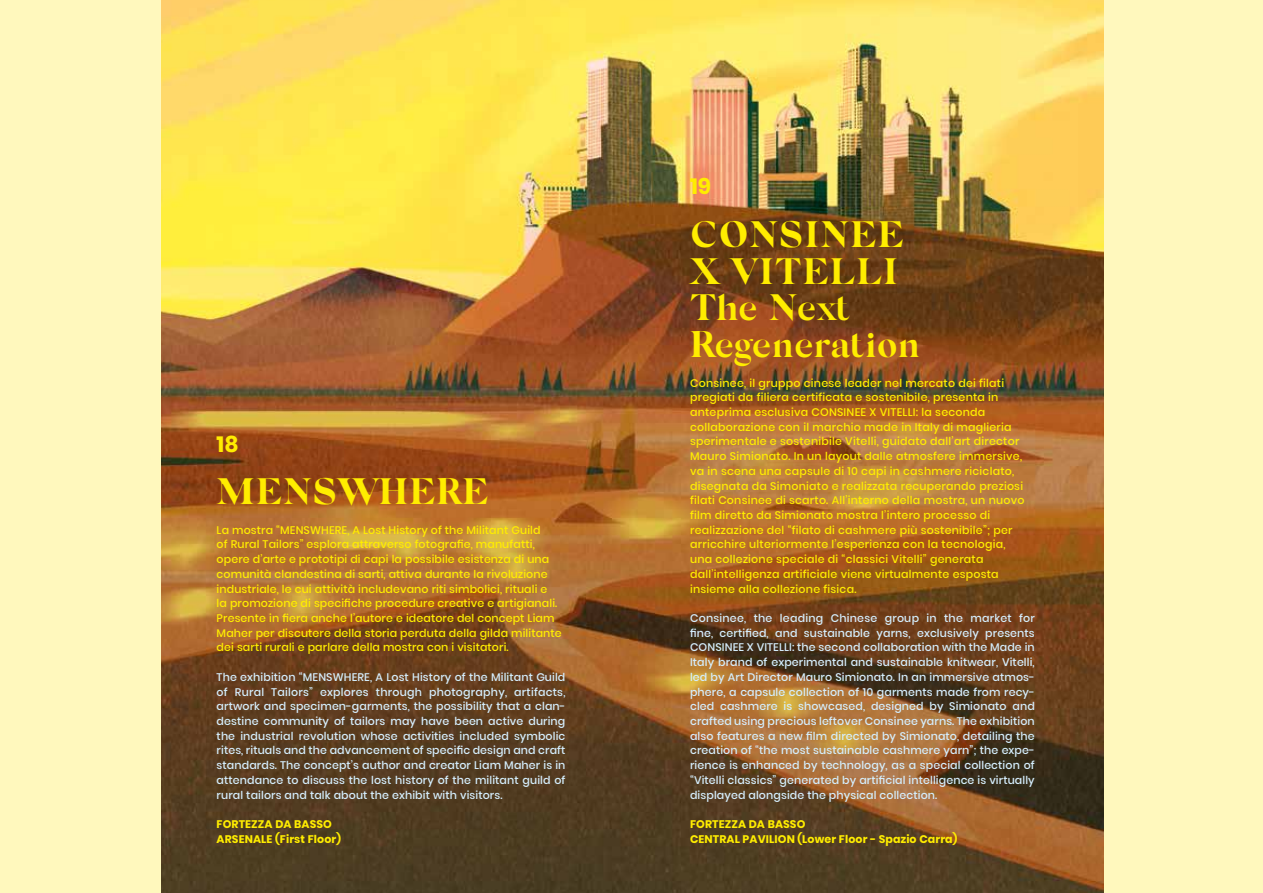
<style>
.page{position:relative;width:1263px;height:893px;background:#fff8bd}
.page>*{position:absolute;margin:0;border:0;box-sizing:border-box;transform-origin:0 0}
.t1{font:700 36.75px/36.8px "Silk Serif";letter-spacing:.01em;color:#ffed00}
.t2{font:700 22.05px "Poppins";color:#ffed00}
.t3{font:500 11.1px/14.7px "Poppins";letter-spacing:.02em;color:#ffed00}
.t4{font:500 11.1px/14.7px "Poppins";letter-spacing:.01em;color:#d4edfc;text-align:justify}
.t5{font:700 11.1px/14.7px "Poppins";letter-spacing:.01em;color:#ffed00}
</style>
<div class="page">
<img style="left:162px;top:0;width:941px;height:893px">
<h2 class="t2" style="left:217px;top:431px;width:24px">18</h2>
<h1 class="t1" style="left:217px;top:473px;width:274px">MENSWHERE</h1>
<p class="t3" style="left:217px;top:523px;width:347px">La mostra “MENSWHERE, A Lost History of the Militant Guild<br>of Rural Tailors” esplora attraverso fotografie, manufatti, opere d’arte e prototipi di capi la possibile esistenza di una comunità clandestina di sarti, attiva durante la rivoluzione industriale, le cui attività includevano riti simbolici, rituali e<br>la promozione di specifiche procedure creative e artigianali.<br>Presente in fiera anche l’autore e ideatore del concept Liam Maher per discutere della storia perduta della gilda militante dei sarti rurali e parlare della mostra con i visitatori.</p>
<p class="t4" style="left:217px;top:670px;width:350px">The exhibition “MENSWHERE, A Lost History of the Militant Guild of Rural Tailors” explores through photography, artifacts, artwork and specimen-garments, the possibility that a clan&shy;destine community of tailors may have been active during the industrial revolution whose activities included symbolic rites, rituals and the advancement of specific design and craft standards. The concept’s author and creator Liam Maher is in attendance to discuss the lost history of the militant guild of rural tailors and talk about the exhibit with visitors.</p>
<p class="t5" style="left:217px;top:817px;width:126px">FORTEZZA DA BASSO<br>ARSENALE (First Floor)</p>
<h2 class="t2" style="left:690px;top:173px;width:23px">19</h2>
<h1 class="t1" style="left:690px;top:216px;width:232px">CONSINEE<br>X VITELLI<br>The Next<br>Regeneration</h1>
<p class="t3" style="left:690px;top:375px;width:336px">Consinee, il gruppo cinese leader nel mercato dei filati pregiati da filiera certificata e sostenibile, presenta in anteprima esclusiva CONSINEE X VITELLI: la seconda collaborazione con il marchio made in Italy di maglieria sperimentale e sostenibile Vitelli, guidato dall’art director Mauro Simionato. In un layout dalle atmosfere immersive, va in scena una capsule di 10 capi in cashmere riciclato, disegnata da Simoniato e realizzata recuperando preziosi filati Consinee di scarto. All’interno della mostra, un nuovo film diretto da Simionato mostra l’intero processo di realizzazione del “filato di cashmere più sostenibile”; per arricchire ulteriormente l’esperienza con la tecnologia, una collezione speciale di “classici Vitelli” generata dall’intelligenza artificiale viene virtualmente esposta insieme alla collezione fisica.</p>
<p class="t4" style="left:690px;top:611px;width:346px">Consinee, the leading Chinese group in the market for fine, certified, and sustainable yarns, exclusively presents CONSINEE X VITELLI: the second collaboration with the Made in Italy brand of experimental and sustainable knitwear, Vitelli, led by Art Director Mauro Simionato. In an immersive atmos&shy;phere, a capsule collection of 10 garments made from recy&shy;cled cashmere is showcased, designed by Simionato and crafted using precious leftover Consinee yarns. The exhibition also features a new film directed by Simionato, detailing the creation of “the most sustainable cashmere yarn”; the expe&shy;rience is enhanced by technology, as a special collection of “Vitelli classics” generated by artificial intelligence is virtually displayed alongside the physical collection.</p>
<p class="t5" style="left:690px;top:817px;width:269px">FORTEZZA DA BASSO<br>CENTRAL PAVILION (Lower Floor - Spazio Carra)</p>
</div>
